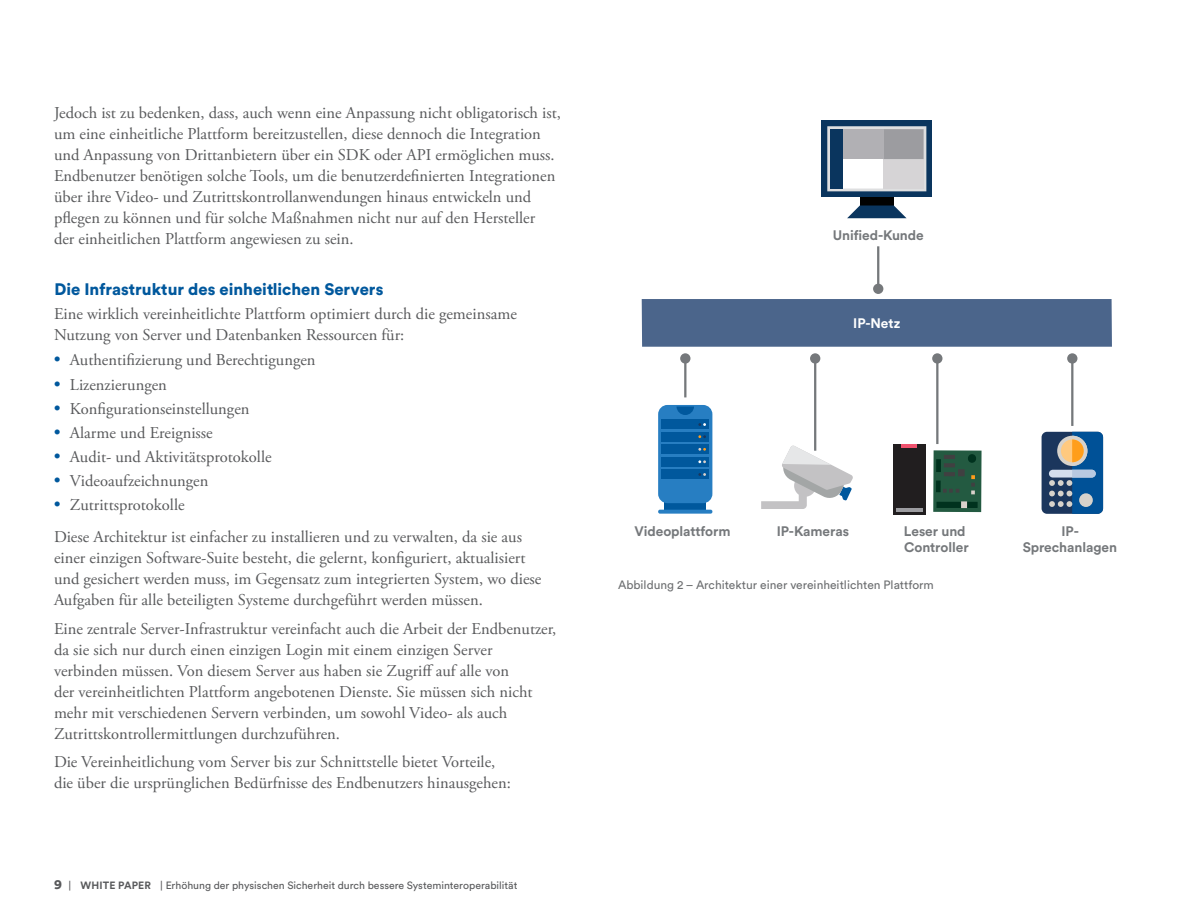
<style>
.page{position:relative;width:1188px;height:918px;background:#fff}
.page>*{position:absolute;margin:0;border:0;box-sizing:border-box;transform-origin:0 0}
.t1{font:16.5px/21px "Adobe Garamond Pro";color:#58595b}
.t2{font:900 16.5px "Circular Pro";color:#00589d}
.t3{font:700 13.65px/16.5px "Circular Pro";letter-spacing:-.005em;color:#75787b}
.t4{font:700 13.65px "Circular Pro";letter-spacing:-.005em;color:#fff}
.t5{font:12px "Circular Pro";color:#6d6f71}
.t6{font:10.5px "Circular Pro";color:#58595b}
.s1{font-size:18px;color:#00589d}
.s2{font-weight:900;font-size:13.5px}
.s3{font-weight:700}
</style>
<div class="page">
<div style="left:665px;top:501px;width:41px;height:10px;background:#00589d"></div>
<div style="left:658px;top:405px;width:54px;height:98px;background:#277ec2;border-radius:9px"></div>
<svg style="left:658px;top:510px;width:54px;height:4px"></svg>
<svg style="left:677px;top:407px;width:17px;height:8px"></svg>
<div style="left:661px;top:419px;width:48px;height:10px;background:#00589d"></div>
<div style="left:661px;top:432px;width:48px;height:10px;background:#00589d"></div>
<div style="left:661px;top:444px;width:48px;height:10px;background:#00589d"></div>
<div style="left:661px;top:457px;width:48px;height:10px;background:#00589d"></div>
<div style="left:661px;top:470px;width:48px;height:9px;background:#00589d"></div>
<svg style="left:698px;top:423px;width:8px;height:3px"></svg>
<svg style="left:698px;top:435px;width:8px;height:3px"></svg>
<svg style="left:698px;top:448px;width:8px;height:3px"></svg>
<svg style="left:698px;top:460px;width:8px;height:3px"></svg>
<svg style="left:698px;top:473px;width:8px;height:3px"></svg>
<svg style="left:761px;top:445px;width:92px;height:64px"></svg>
<div style="left:933px;top:450px;width:49px;height:62px;background:#235a41"></div>
<div style="left:936px;top:481px;width:5px;height:11px;background:#00321e"></div>
<div style="left:936px;top:459px;width:5px;height:13px;background:#00321e"></div>
<div style="left:936px;top:502px;width:42px;height:6px;background:#00321e"></div>
<svg style="left:971px;top:475px;width:4px;height:19px"></svg>
<div style="left:961px;top:501px;width:6px;height:7px;background:#dad1cb"></div>
<div style="left:968px;top:454px;width:8px;height:9px;background:#00321e;border-radius:4px"></div>
<svg style="left:943px;top:489px;width:16px;height:4px"></svg>
<div style="left:958px;top:469px;width:7px;height:7px;background:#404041"></div>
<hr style="left:944px;top:472px;width:11px;height:4px;background:#404041">
<hr style="left:944px;top:463px;width:11px;height:4px;background:#404041">
<hr style="left:944px;top:455px;width:11px;height:4px;background:#404041">
<div style="left:893px;top:444px;width:33px;height:71px;background:#211e1f"></div>
<hr style="left:901px;top:444px;width:16px;height:3px;background:#f0526e">
<hr style="left:897px;top:508px;width:26px;height:4px;background:#9c9ca0">
<div style="left:1042px;top:432px;width:61px;height:82px;background:#1b365d;border-radius:5px"></div>
<svg style="left:1049px;top:432px;width:54px;height:82px"></svg>
<hr style="left:936px;top:358px;width:2px;height:86px;background:#75787b">
<div style="left:932px;top:353px;width:10px;height:11px;background:#75787b;border-radius:50%"></div>
<hr style="left:1071px;top:358px;width:2px;height:68px;background:#75787b">
<div style="left:1067px;top:353px;width:10px;height:11px;background:#75787b;border-radius:50%"></div>
<hr style="left:814px;top:358px;width:2px;height:93px;background:#75787b">
<div style="left:810px;top:353px;width:10px;height:11px;background:#75787b;border-radius:50%"></div>
<hr style="left:684px;top:358px;width:2px;height:39px;background:#75787b">
<div style="left:680px;top:353px;width:10px;height:11px;background:#75787b;border-radius:50%"></div>
<div style="left:642px;top:299px;width:470px;height:48px;background:#4b658b"></div>
<hr style="left:877px;top:246px;width:2px;height:43px;background:#75787b">
<div style="left:873px;top:284px;width:10px;height:10px;background:#75787b;border-radius:50%"></div>
<div style="left:860px;top:197px;width:34px;height:9px;background:#010101"></div>
<div style="left:822px;top:121px;width:110px;height:76px;background:#0a355e"></div>
<svg style="left:847px;top:206px;width:60px;height:12px"></svg>
<svg style="left:827px;top:126px;width:99px;height:65px;background:#eceeef"></svg>
<div style="left:883px;top:159px;width:41px;height:30px;background:#d6d4d6"></div>
<div style="left:883px;top:129px;width:41px;height:30px;background:#9c9ca0"></div>
<div style="left:843px;top:129px;width:40px;height:30px;background:#b1b0b4"></div>
<div style="left:830px;top:129px;width:13px;height:60px;background:#0a355e"></div>
<p class="t1" style="left:54px;top:103px;width:509px">Jedoch ist zu bedenken, dass, auch wenn eine Anpassung nicht obligatorisch ist, um eine einheitliche Plattform bereitzustellen, diese dennoch die Integration und Anpassung von Drittanbietern über ein SDK oder API ermöglichen muss.<br>Endbenutzer benötigen solche Tools, um die benutzerdefinierten Integrationen über ihre Video- und Zutrittskontrollanwendungen hinaus entwickeln und pflegen zu können und für solche Maßnahmen nicht nur auf den Hersteller<br>der einheitlichen Plattform angewiesen zu sein.</p>
<p class="t2" style="left:55px;top:278px;width:330px">Die Infrastruktur des einheitlichen Servers</p>
<p class="t1" style="left:54px;top:304px;width:464px">Eine wirklich vereinheitlichte Plattform optimiert durch die gemeinsame<br>Nutzung von Server und Datenbanken Ressourcen für:</p>
<p class="t1" style="left:54px;top:350px;width:263px"><span class="s1">•</span> Authentifizierung und Berechtigungen</p>
<p class="t1" style="left:54px;top:374px;width:114px"><span class="s1">•</span> Lizenzierungen</p>
<p class="t1" style="left:54px;top:399px;width:197px"><span class="s1">•</span> Konfigurationseinstellungen</p>
<p class="t1" style="left:54px;top:423px;width:160px"><span class="s1">•</span> Alarme und Ereignisse</p>
<p class="t1" style="left:54px;top:447px;width:219px"><span class="s1">•</span> Audit- und Aktivitätsprotokolle</p>
<p class="t1" style="left:54px;top:471px;width:156px"><span class="s1">•</span> Videoaufzeichnungen</p>
<p class="t1" style="left:54px;top:490px;width:470px;line-height:31.7px"><span class="s1">•</span> Zutrittsprotokolle<br>Diese Architektur ist einfacher zu installieren und zu verwalten, da sie aus</p>
<p class="t1" style="left:54px;top:548px;width:489px">einer einzigen Software-Suite besteht, die gelernt, konfiguriert, aktualisiert und gesichert werden muss, im Gegensatz zum integrierten System, wo diese<br>Aufgaben für alle beteiligten Systeme durchgeführt werden müssen.</p>
<p class="t1" style="left:54px;top:619px;width:504px">Eine zentrale Server-Infrastruktur vereinfacht auch die Arbeit der Endbenutzer, da sie sich nur durch einen einzigen Login mit einem einzigen Server verbinden müssen. Von diesem Server aus haben sie Zugriff auf alle von<br>der vereinheitlichten Plattform angebotenen Dienste. Sie müssen sich nicht mehr mit verschiedenen Servern verbinden, um sowohl Video- als auch Zutrittskontrollermittlungen durchzuführen.</p>
<p class="t1" style="left:54px;top:752px;width:458px">Die Vereinheitlichung vom Server bis zur Schnittstelle bietet Vorteile, die über die ursprünglichen Bedürfnisse des Endbenutzers hinausgehen:</p>
<p class="t6" style="left:54px;top:878px;width:465px"><span class="s2">9</span> | <span class="s3">WHITE PAPER</span> | Erhöhung der physischen Sicherheit durch bessere Systeminteroperabilität</p>
<p class="t3" style="left:833px;top:226px;width:93px">Unified-Kunde</p>
<p class="t4" style="left:853px;top:314px;width:49px">IP-Netz</p>
<p class="t3" style="left:635px;top:522px;width:98px">Videoplattform</p>
<p class="t3" style="left:777px;top:522px;width:74px">IP-Kameras</p>
<p class="t3" style="left:904px;top:522px;width:66px">Leser und<br>Controller</p>
<p class="t3" style="left:1023px;top:522px;width:96px;text-align:center">IP-<br>Sprechanlagen</p>
<p class="t5" style="left:618px;top:576px;width:317px">Abbildung 2 – Architektur einer vereinheitlichten Plattform</p>
</div>
